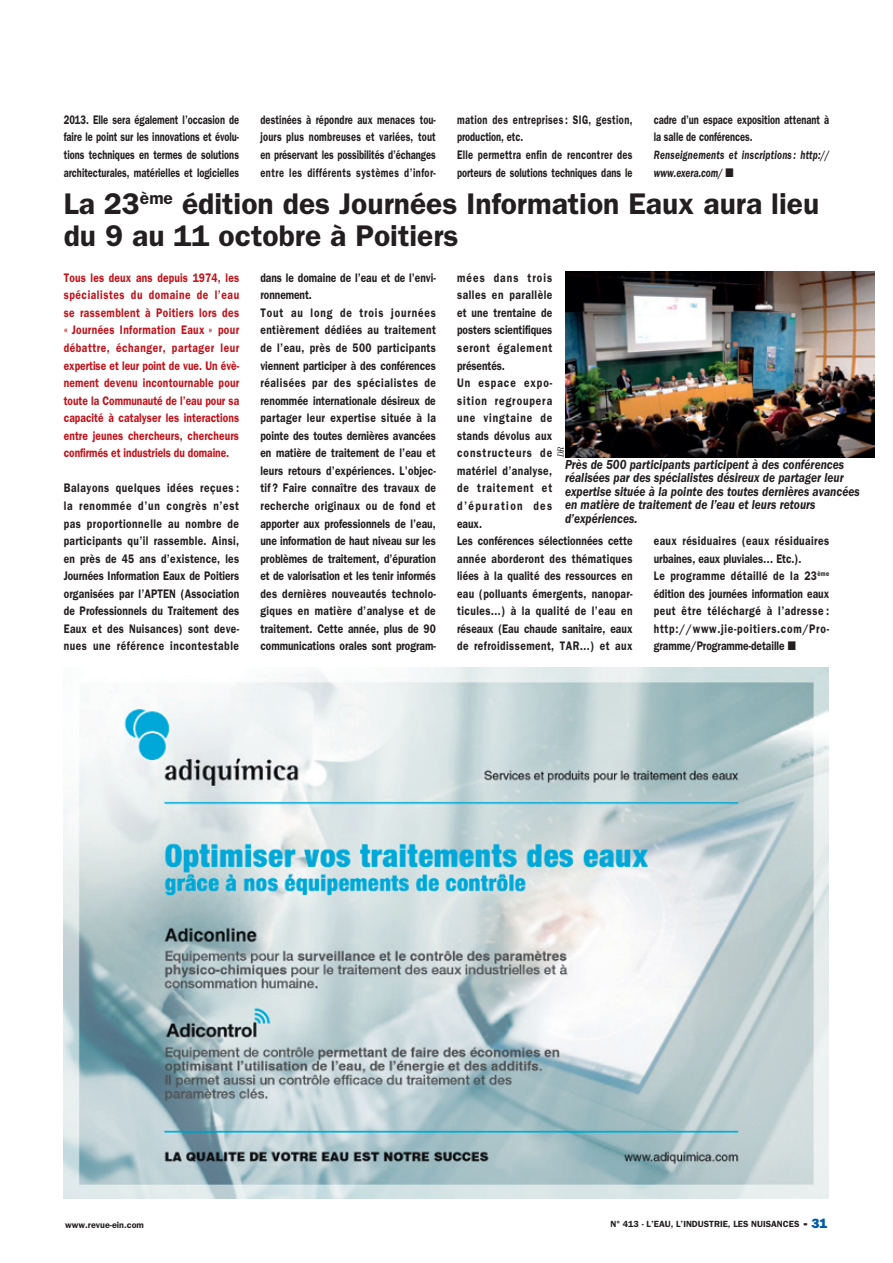
<style>
.page{position:relative;width:893px;height:1263px;background:#fff}
.page>*{position:absolute;margin:0;border:0;box-sizing:border-box;transform-origin:0 0}
.Titre{font:600 30px/31.5px "ITC Franklin Gothic Std";color:#231f20}
.Légende{font:italic 600 13.5px/13.5px "ITC Franklin Gothic Std";color:#231f20;scale:.85 1}
.Texte_2{font:600 12.45px/17.5px "ITC Franklin Gothic Std";letter-spacing:.005em;color:#231f20;text-align:justify;scale:.82 1}
.Texte_2-2{font:600 12.45px/17.5px "ITC Franklin Gothic Std";letter-spacing:.005em;color:#231f20;text-align:justify;scale:.75 1}
.Texte_2-3{font:600 12.45px/17.5px "ITC Franklin Gothic Std";letter-spacing:-.005em;color:#c4121a;text-align:justify;scale:.82 1}
.Texte_2-4{font:600 12.45px/17.5px "ITC Franklin Gothic Std";letter-spacing:.04em;color:#231f20;scale:.82 1}
.Texte_2-5{font:italic 600 12.45px/17.5px "ITC Franklin Gothic Std";letter-spacing:.02em;color:#231f20;scale:.75 1}
.Texte_2-6{font:600 12.45px/17.5px "ITC Franklin Gothic Std";letter-spacing:.04em;color:#231f20;scale:.75 1}
.t1{font:600 9px "ITC Franklin Gothic Std";color:#231f20}
.Note{font:italic 9px "Century Std";color:#231f20;scale:.85 1}
.s1{font-family:"ITC Franklin Gothic Std Hvy";font-weight:400;font-size:13.5px}
.s2{font-family:"ITC Franklin Gothic Std Hvy";font-weight:400;font-size:13.5px;color:#015aaa}
</style>
<div class="page">
<img style="left:565px;top:271px;width:309px;height:186px">
<img style="left:64px;top:668px;width:765px;height:531px">
<p class="Texte_2-2" style="left:64px;top:111px;width:235px">2013. Elle sera également l’occasion de faire le point sur les innovations et évolu&shy;tions techniques en termes de solutions architecturales, matérielles et logicielles</p>
<p class="Texte_2-2" style="left:260px;top:111px;width:235px">destinées à répondre aux menaces tou&shy;jours plus nombreuses et variées, tout en préservant les possibilités d’échanges entre les différents systèmes d’infor-</p>
<p class="Texte_2-6" style="left:457px;top:111px;width:235px">mation des entreprises : SIG, gestion, production, etc.</p>
<p class="Texte_2-2" style="left:457px;top:146px;width:235px">Elle permettra enfin de rencontrer des porteurs de solutions techniques dans le</p>
<p class="Texte_2-2" style="left:654px;top:111px;width:235px">cadre d’un espace exposition attenant à la salle de conférences.</p>
<p class="Texte_2-5" style="left:654px;top:146px;width:235px">Renseignements et inscriptions : http:// www.exera.com/ ■</p>
<p class="Titre" style="left:64px;top:188px;width:757px">La 23<sup>ème</sup> édition des Journées Information Eaux aura lieu du 9 au 11 octobre à Poitiers</p>
<p class="Texte_2-3" style="left:64px;top:269px;width:216px">Tous les deux ans depuis 1974, les spécialistes du domaine de l’eau se rassemblent à Poitiers lors des « Journées Information Eaux » pour débattre, échanger, partager leur expertise et leur point de vue. Un évè&shy;nement devenu incontournable pour toute la Communauté de l’eau pour sa capacité à catalyser les interactions entre jeunes chercheurs, chercheurs confirmés et industriels du domaine.</p>
<p class="Texte_2" style="left:64px;top:479px;width:216px">Balayons quelques idées reçues : la renommée d’un congrès n’est pas proportionnelle au nombre de participants qu’il rassemble. Ainsi, en près de 45 ans d’existence, les Journées Information Eaux de Poitiers organisées par l’APTEN (Association de Professionnels du Traitement des Eaux et des Nuisances) sont deve&shy;nues une référence incontestable</p>
<p class="Texte_2" style="left:260px;top:269px;width:215px">dans le domaine de l’eau et de l’envi&shy;ronnement.</p>
<p class="Texte_2" style="left:260px;top:304px;width:216px">Tout au long de trois journées entièrement dédiées au traitement de l’eau, près de 500 participants viennent participer à des conférences réalisées par des spécialistes de renommée internationale désireux de partager leur expertise située à la pointe des toutes dernières avancées en matière de traitement de l’eau et leurs retours d’expériences. L’objec&shy;tif ? Faire connaître des travaux de recherche originaux ou de fond et apporter aux professionnels de l’eau, une information de haut niveau sur les problèmes de traitement, d’épuration et de valorisation et les tenir informés des dernières nouveautés technolo&shy;giques en matière d’analyse et de traitement. Cette année, plus de 90 communications orales sont program-</p>
<p class="Texte_2" style="left:457px;top:269px;width:118px">mées dans trois salles en parallèle et une trentaine de posters scientifiques seront également présentés.</p>
<p class="Texte_2" style="left:457px;top:374px;width:118px">Un espace expo&shy;sition regroupera une vingtaine de stands dévolus aux constructeurs de matériel d’analyse, de traitement et d’épuration des eaux.</p>
<p class="Texte_2" style="left:457px;top:532px;width:216px">Les conférences sélectionnées cette année aborderont des thématiques liées à la qualité des ressources en eau (polluants émergents, nanopar&shy;ticules…) à la qualité de l’eau en réseaux (Eau chaude sanitaire, eaux de refroidissement, TAR…) et aux</p>
<p class="Texte_2-4" style="left:654px;top:532px;width:215px">eaux résiduaires (eaux résiduaires urbaines, eaux pluviales… Etc.).</p>
<p class="Note" style="left:555px;top:457px;width:14px;rotate:-90deg">DR</p>
<p class="Légende" style="left:565px;top:458px;width:348px">Près de 500 participants participent à des conférences réalisées par des spécialistes désireux de partager leur expertise située à la pointe des toutes dernières avancées en matière de traitement de l’eau et leurs retours d’expériences.</p>
<p class="Texte_2" style="left:654px;top:567px;width:215px">Le programme détaillé de la 23<sup>ème </sup>édition des journées information eaux peut être téléchargé à l’adresse : http://www.jie-poitiers.com/Pro&shy;gramme/Programme-detaille ■</p>
<p class="t1" style="left:65px;top:1219px;width:80px">www.revue-ein.com</p>
<p class="t1" style="left:611px;top:1218px;width:219px">N° 413 - L’EAU, L’INDUSTRIE, LES NUISANCES <span class="s1">-</span> <span class="s2">31</span></p>
</div>
